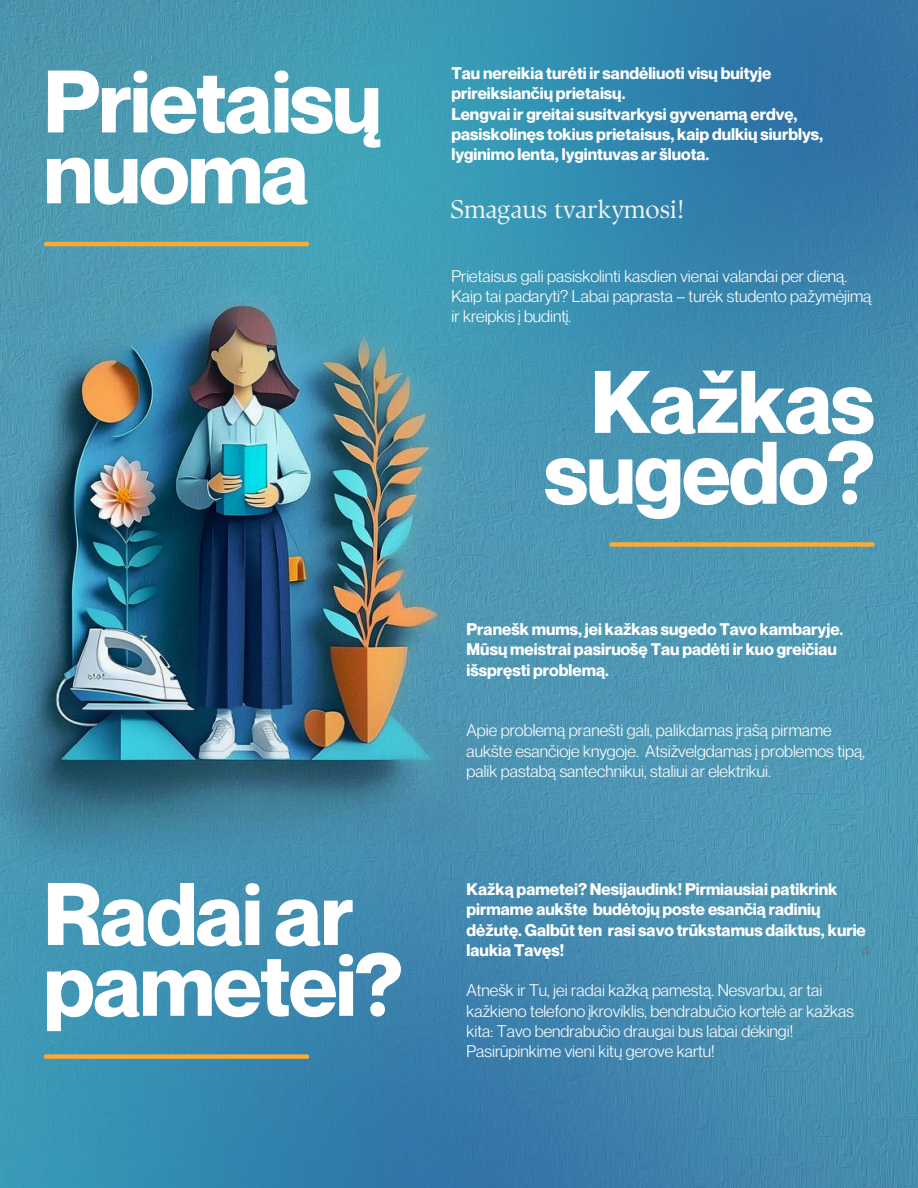
<style>
.page{position:relative;width:918px;height:1188px;background:#fff}
.page>*{position:absolute;margin:0;border:0;box-sizing:border-box;transform-origin:0 0}
.t1{font:700 86.55px/70.8px "Neue Montreal";letter-spacing:-.02em;color:#fff}
.t2{font:25.5px "TY Serif D";color:#f3f4f3}
.t3{font:16.5px/20.2px "Neue Montreal";color:#fff}
.t4{font:700 16.5px/20.2px "Neue Montreal";color:#fff}
.t5{font:15px "Neue Montreal";color:#737373}
</style>
<div class="page">
<img style="left:0;top:0;width:918px;height:490px">
<img style="left:0;top:490px;width:918px;height:698px">
<hr style="left:46px;top:242px;width:261px;height:4px;background:#faaa37">
<div style="left:611px;top:542px;width:262px;height:5px;background:#faaa37"></div>
<div style="left:46px;top:1054px;width:261px;height:5px;background:#faaa37"></div>
<h1 class="t1" style="left:44px;top:65px;width:339px">Prietaisų nuoma</h1>
<h1 class="t1" style="left:44px;top:878px;width:361px">Radaiar pametei?</h1>
<p class="t4" style="left:451px;top:63px;width:373px">Tau nereikia turėti ir sandėliuoti visų buityje prireiksiančių prietaisų.<br>Lengvai ir greitai susitvarkysi gyvenamą erdvę, pasiskolinęs tokius prietaisus, kaip dulkių siurblys, lyginimo lenta, lygintuvas ar šluota.</p>
<h2 class="t2" style="left:451px;top:194px;width:236px">Smagaus tvarkymosi!</h2>
<p class="t3" style="left:451px;top:265px;width:422px">Prietaisus gali pasiskolinti kasdien vienai valandai per dieną.<br>Kaip tai padaryti? Labai paprasta – turėk studento pažymėjimą ir kreipkis į budintį.</p>
<h1 class="t1" style="left:544px;top:365px;width:332px;text-align:center">Kažkas sugedo?</h1>
<p class="t4" style="left:467px;top:619px;width:378px">Pranešk mums, jei kažkas sugedo Tavo kambaryje.<br>Mūsų meistrai pasiruošę Tau padėti ir kuo greičiau išspręsti problemą.</p>
<p class="t3" style="left:467px;top:720px;width:400px">Apie problemą pranešti gali, palikdamas įrašą pirmame aukšte esančioje knygoje. Atsižvelgdamas į problemos tipą, palik pastabą santechnikui, staliui ar elektrikui.</p>
<p class="t4" style="left:467px;top:879px;width:401px">Kažką pametei? Nesijaudink! Pirmiausiai patikrink pirmame aukšte budėtojų poste esančią radinių dėžutę. Galbūt ten rasi savo trūkstamus daiktus, kurie laukia Tavęs!</p>
<p class="t3" style="left:467px;top:980px;width:389px">Atnešk ir Tu, jei radai kažką pamestą. Nesvarbu, ar tai kažkieno telefono įkroviklis, bendrabučio kortelė ar kažkas kita: Tavo bendrabučio draugai bus labai dėkingi!<br>Pasirūpinkime vieni kitų gerove kartu!</p>
<p class="t5" style="left:862px;top:941px;width:10px">4</p>
</div>
